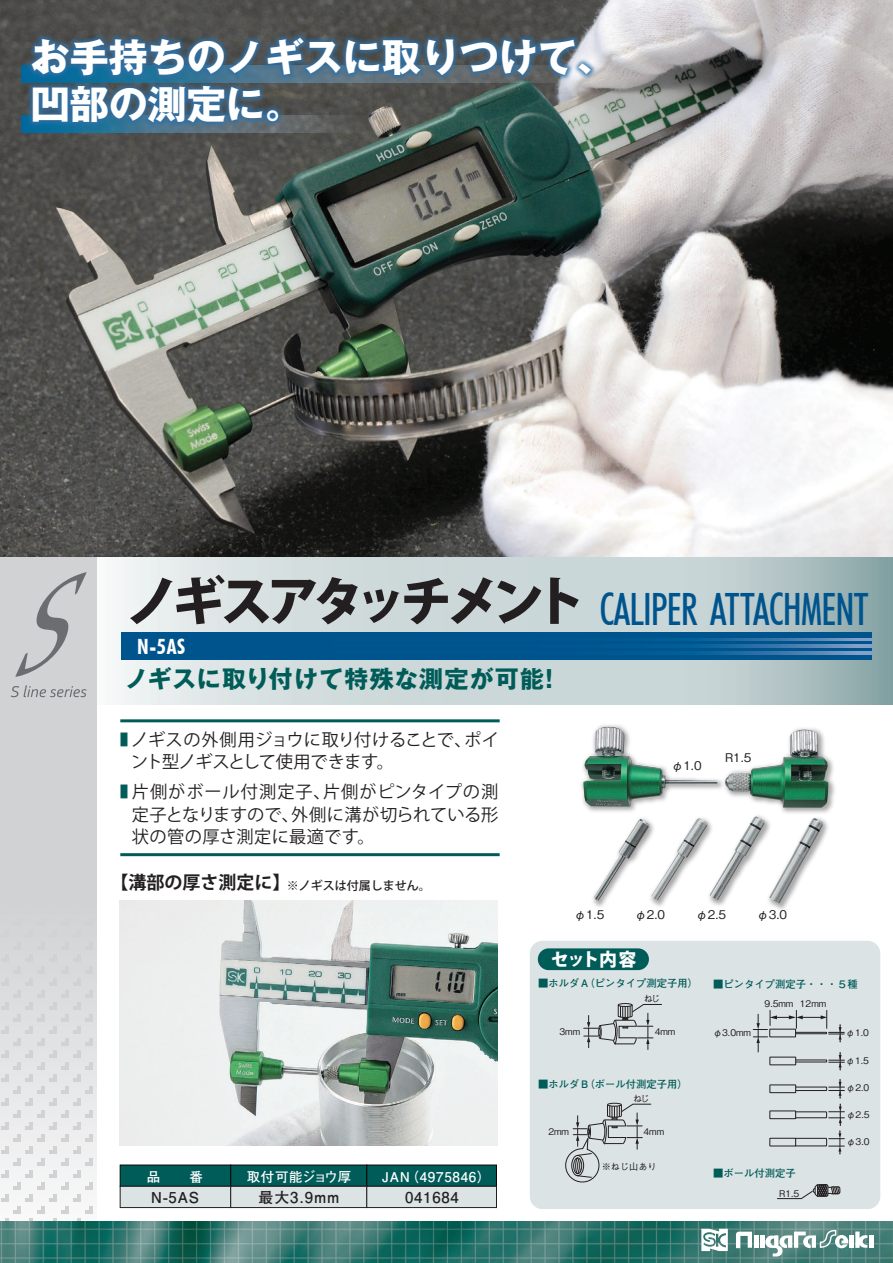
<style>
.page{position:relative;width:893px;height:1263px;background:#fff}
.page>*{position:absolute;margin:0;border:0;box-sizing:border-box;transform-origin:0 0}
.t1{font:800 52.5px "Koz Go Pr 6 N";letter-spacing:-.14em;color:#231f20}
.t2{font:500 condensed 44.55px "Futura BT";letter-spacing:-.025em;color:#00548e;scale:.87 1}
.t3{font:700 39px/46.8px "Gothic MB101 Pro";color:#fff}
.t4{font:700 24px "Gothic MB101 Pro";letter-spacing:.045em;color:#005c59}
.t5{font:700 condensed 21px "Futura BT";color:#fff}
.t6{font:700 18px "Koz Go Pr 6 N";color:#231f20}
.t7{font:800 18px "Koz Go Pr 6 N";letter-spacing:-.05em;color:#fff}
.t8{font:17.25px/22.5px "Koz Go Pr 6 N";letter-spacing:-.005em;color:#231f20}
.t9{font:700 15px "Futo Go B101 Pro";letter-spacing:.05em;color:#231f20}
.t10{font:700 13.5px "Futo Go B101 Pro";letter-spacing:.05em;color:#fff}
.t11{font:700 13.5px "Futo Go B101 Pro";letter-spacing:-.015em;color:#fff}
.t12{font:500 12px "Gothic BBB Pro";color:#231f20}
.t13{font:500 12px "Koz Go Pr 6 N";color:#231f20}
.t14{font:700 10.35px "Futo Go B101 Pro";color:#005c59}
.t15{font:500 9.15px "Gothic BBB Pro";color:#231f20}
.s1{color:#005c59}
</style>
<div class="page">
<img style="left:0;top:0;width:893px;height:558px">
<img style="left:120px;top:900px;width:377px;height:245px">
<img style="left:594px;top:819px;width:234px;height:91px">
<img style="left:593px;top:819px;width:230px;height:84px">
<img style="left:581px;top:725px;width:254px;height:94px">
<img style="left:583px;top:726px;width:245px;height:82px">
<div style="left:120px;top:1165px;width:111px;height:21px;background:#005c59;border:1px solid #040503"></div>
<div style="left:231px;top:1165px;width:136px;height:21px;background:#005c59;border:1px solid #040503"></div>
<div style="left:367px;top:1165px;width:130px;height:21px;background:#005c59;border:1px solid #040503"></div>
<div style="left:120px;top:1186px;width:111px;height:22px;background:#dce3e4;border:1px solid #231f20"></div>
<div style="left:231px;top:1186px;width:136px;height:22px;background:#dce3e4;border:1px solid #231f20"></div>
<div style="left:367px;top:1186px;width:130px;height:22px;background:#dce3e4;border:1px solid #231f20"></div>
<svg style="left:115px;top:558px;width:778px;height:146px;background:#c8d5d6"></svg>
<div style="left:530px;top:941px;width:350px;height:268px;background:#dce3e4;border-radius:13px"></div>
<svg style="left:0;top:558px;width:97px;height:663px;background:#d9dadc"></svg>
<img style="left:0;top:1221px;width:893px;height:42px">
<div style="left:538px;top:948px;width:111px;height:22px;background:#005c59;border-radius:11px"></div>
<svg style="left:777px;top:1184px;width:63px;height:15px"></svg>
<svg style="left:565px;top:1103px;width:86px;height:80px"></svg>
<div style="left:571px;top:1155px;width:13px;height:21px;border:1px solid #231f20;border-radius:50%"></div>
<svg style="left:753px;top:1010px;width:91px;height:60px"></svg>
<div style="left:770px;top:1084px;width:26px;height:9px;border:1px solid #231f20"></div>
<svg style="left:795px;top:1079px;width:49px;height:19px"></svg>
<div style="left:769px;top:1111px;width:27px;height:8px;border:1px solid #231f20"></div>
<div style="left:769px;top:1138px;width:27px;height:8px;border:1px solid #231f20"></div>
<svg style="left:795px;top:1104px;width:49px;height:50px"></svg>
<svg style="left:584px;top:1003px;width:78px;height:47px"></svg>
<img style="left:0;top:0;width:653px;height:183px">
<svg style="left:736px;top:1232px;width:16px;height:16px"></svg>
<svg style="left:701px;top:1229px;width:27px;height:22px"></svg>
<hr style="left:754px;top:1235px;width:4px;height:13px;background:#fff">
<hr style="left:760px;top:1235px;width:4px;height:13px;background:#fff">
<div style="left:849px;top:1235px;width:5px;height:13px;background:#fff"></div>
<hr style="left:869px;top:1235px;width:4px;height:13px;background:#fff">
<svg style="left:765px;top:1229px;width:83px;height:27px"></svg>
<svg style="left:855px;top:1231px;width:12px;height:17px"></svg>
<hr style="left:120px;top:719px;width:380px;height:3px;background:#005c59">
<hr style="left:120px;top:853px;width:380px;height:3px;background:#005c59">
<div style="left:122px;top:632px;width:750px;height:28px;background:#00548e"></div>
<svg style="left:674px;top:645px;width:198px;height:3px"></svg>
<svg style="left:674px;top:638px;width:198px;height:3px"></svg>
<svg style="left:674px;top:652px;width:198px;height:2px"></svg>
<svg style="left:15px;top:572px;width:72px;height:105px;background:#c1c2c4"></svg>
<svg style="left:11px;top:685px;width:76px;height:12px"></svg>
<h3 class="t3" style="left:31px;top:29px;width:586px">お手持ちのノギスに取りつけて、凹部の測定に。</h3>
<h1 class="t1" style="left:126px;top:572px;width:461px">ノギスアタッチメント</h1>
<p class="t5" style="left:137px;top:633px;width:50px">N-5AS</p>
<h3 class="t4" style="left:125px;top:659px;width:438px">ノギスに取り付けて特殊な測定が可能！</h3>
<p class="t8" style="left:131px;top:728px;width:370px;text-indent:-11px"><span class="s1">■</span> ノギスの外側用ジョウに取り付けることで、ポイント型ノギスとして使用できます。</p>
<p class="t8" style="left:132px;top:781px;width:368px;text-align:justify;text-indent:-12px"><span class="s1">■</span> 片側がボール付測定子、片側がピンタイプの測定子となりますので、外側に溝が切られている形状の管の厚さ測定に最適です。</p>
<p class="t6" style="left:111px;top:872px;width:182px">【溝部の厚さ測定に】</p>
<p class="t13" style="left:287px;top:879px;width:145px">※ノギスは付属しません。</p>
<h2 class="t2" style="left:600px;top:583px;width:311px">CALIPER ATTACHMENT</h2>
<p class="t12" style="left:671px;top:756px;width:32px">φ1.0</p>
<p class="t12" style="left:725px;top:747px;width:28px">R1.5</p>
<p class="t12" style="left:574px;top:904px;width:32px">φ1.5</p>
<p class="t12" style="left:635px;top:904px;width:32px">φ2.0</p>
<p class="t12" style="left:696px;top:904px;width:32px">φ2.5</p>
<p class="t12" style="left:757px;top:904px;width:32px">φ3.0</p>
<p class="t7" style="left:551px;top:949px;width:87px">セット内容</p>
<p class="t14" style="left:538px;top:975px;width:162px">■ホルダＡ（ピンタイプ測定子用）</p>
<p class="t14" style="left:713px;top:976px;width:146px">■ピンタイプ測定子・・・５種</p>
<p class="t10" style="left:147px;top:1166px;width:58px">品　　番</p>
<p class="t11" style="left:247px;top:1166px;width:106px">取付可能ジョウ厚</p>
<p class="t10" style="left:382px;top:1166px;width:110px">JAN（4975846）</p>
<p class="t9" style="left:151px;top:1185px;width:50px">N-5AS</p>
<p class="t9" style="left:259px;top:1185px;width:82px">最大3.9mm</p>
<p class="t9" style="left:405px;top:1185px;width:55px">041684</p>
<p class="t15" style="left:559px;top:1024px;width:22px">3mm</p>
<p class="t15" style="left:644px;top:991px;width:18px">ねじ</p>
<p class="t15" style="left:655px;top:1024px;width:22px">4mm</p>
<p class="t14" style="left:538px;top:1076px;width:151px">■ホルダＢ（ボール付測定子用）</p>
<p class="t15" style="left:643px;top:1124px;width:22px">4mm</p>
<p class="t15" style="left:633px;top:1091px;width:18px">ねじ</p>
<p class="t15" style="left:548px;top:1124px;width:22px">2mm</p>
<p class="t15" style="left:602px;top:1159px;width:57px">※ねじ山あり</p>
<p class="t15" style="left:713px;top:1025px;width:40px">φ3.0mm</p>
<p class="t15" style="left:764px;top:996px;width:63px">9.5mm 12mm</p>
<p class="t14" style="left:713px;top:1164px;width:84px">■ボール付測定子</p>
<p class="t15" style="left:779px;top:1186px;width:22px">R1.5</p>
<p class="t15" style="left:846px;top:1025px;width:25px">φ1.0</p>
<p class="t15" style="left:846px;top:1053px;width:25px">φ1.5</p>
<p class="t15" style="left:846px;top:1080px;width:25px">φ2.0</p>
<p class="t15" style="left:846px;top:1107px;width:25px">φ2.5</p>
<p class="t15" style="left:846px;top:1134px;width:25px">φ3.0</p>
</div>
